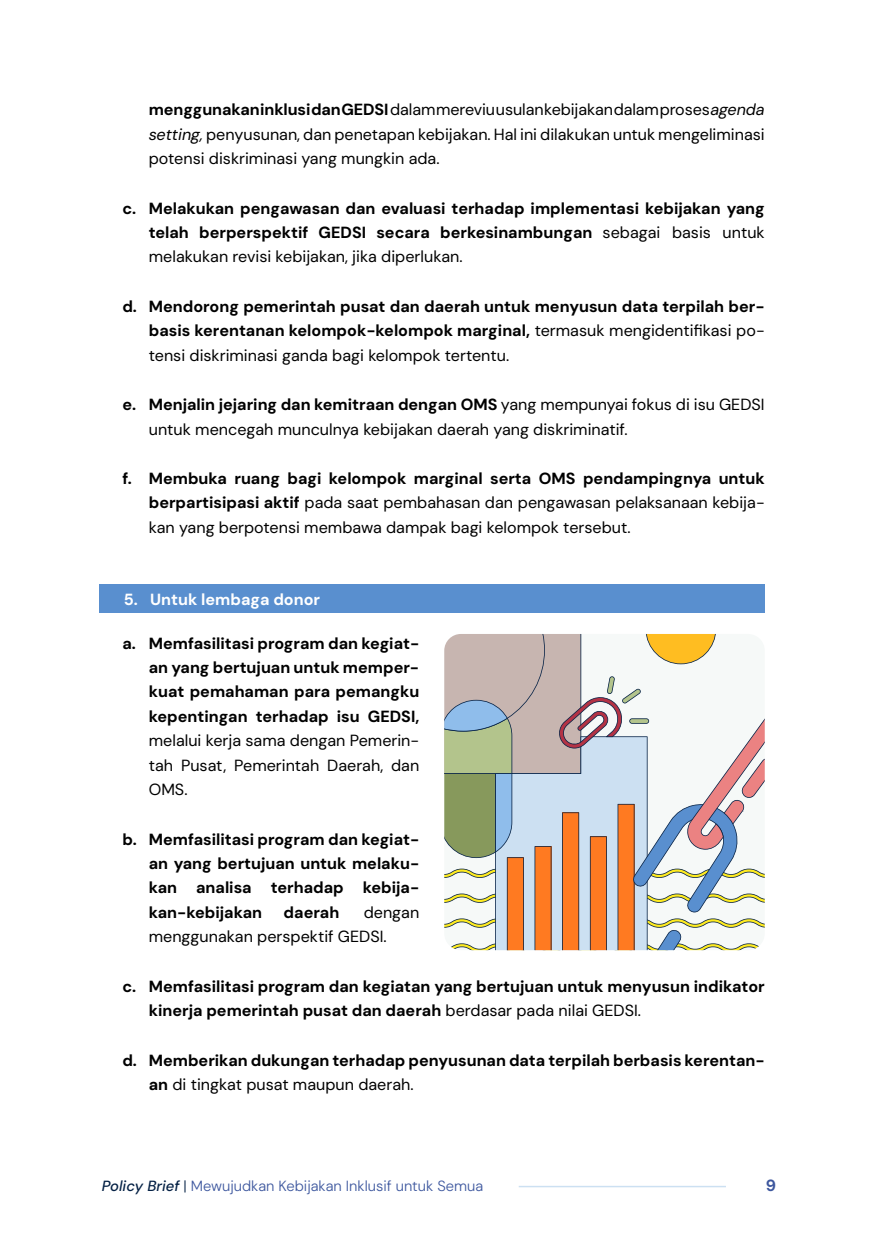
<style>
.page{position:relative;width:874px;height:1241px;background:#fff}
.page>*{position:absolute;margin:0;border:0;box-sizing:border-box;transform-origin:0 0}
.t1{font:700 16.28px "DM Sans 18 pt";color:#3d579e}
.t2{font:700 16.1px/24.5px "DM Sans 18 pt";color:#000;text-align:justify}
.t3{font:16.1px/24.5px "DM Sans 18 pt";color:#000;text-align:justify}
.t4{font:700 16.1px "DM Sans 18 pt";color:#fff}
.t5{font:300 14.7px "DM Sans 18 pt";color:#3d579e}
.s1{font-weight:700}
.s2{font-style:italic}
.s3{font-weight:400}
.s4{font-weight:500;font-style:italic;color:#052145}
.s5{color:#052145}
</style>
<div class="page">
<hr style="left:518px;top:1185px;width:207px;height:2px;background:#cce0f2">
<div style="left:99px;top:584px;width:665px;height:28px;background:#598fcf"></div>
<svg style="left:444px;top:634px;width:320px;height:316px"></svg>
<p class="t3" style="left:149px;top:97px;width:617px"><span class="s1">menggunakan inklusi dan GEDSI</span> dalam mereviu usulan kebijakan dalam proses <span class="s2">agenda setting,</span> penyusunan, dan penetapan kebijakan. Hal ini dilakukan untuk mengeliminasi potensi diskriminasi yang mungkin ada.</p>
<p class="t2" style="left:149px;top:196px;width:617px;text-indent:-26px">c. Melakukan pengawasan dan evaluasi terhadap implementasi kebijakan yang telah berperspektif GEDSI secara berkesinambungan <span class="s3">sebagai basis untuk melakukan revisi kebijakan, jika diperlukan.</span></p>
<p class="t2" style="left:149px;top:294px;width:617px;text-indent:-26px">d. Mendorong pemerintah pusat dan daerah untuk menyusun data terpilah ber&shy;basis kerentanan kelompok-kelompok marginal, <span class="s3">termasuk mengidentifikasi po&shy;tensi diskriminasi ganda bagi kelompok tertentu.</span></p>
<p class="t3" style="left:149px;top:392px;width:617px;text-indent:-26px"><span class="s1">e. Menjalin jejaring dan kemitraan dengan OMS</span> yang mempunyai fokus di isu GEDSI untuk mencegah munculnya kebijakan daerah yang diskriminatif.</p>
<p class="t3" style="left:149px;top:466px;width:617px;text-indent:-26px"><span class="s1">f. Membuka ruang bagi kelompok marginal serta OMS pendampingnya untuk berpartisipasi aktif</span> pada saat pembahasan dan pengawasan pelaksanaan kebija&shy;kan yang berpotensi membawa dampak bagi kelompok tersebut.</p>
<p class="t4" style="left:124px;top:588px;width:198px">5. Untuk lembaga donor</p>
<p class="t2" style="left:149px;top:630px;width:272px;text-indent:-26px">a. Memfasilitasi program dan kegiat&shy;an yang bertujuan untuk memper&shy;kuat pemahaman para pemangku kepentingan terhadap isu GEDSI, <span class="s3">melalui kerja sama dengan Pemerin&shy;tah Pusat, Pemerintah Daerah, dan OMS.</span></p>
<p class="t2" style="left:149px;top:826px;width:272px;text-indent:-26px">b. Memfasilitasi program dan kegiat&shy;an yang bertujuan untuk melaku&shy;kan analisa terhadap kebija&shy;kan-kebijakan</p>
<p class="t3" style="left:149px;top:899px;width:272px;text-indent:215px">dengan menggunakan perspektif GEDSI.</p>
<p class="t2" style="left:149px;top:973px;width:617px;text-indent:-26px">c. Memfasilitasi program dan kegiatan yang bertujuan untuk menyusun indikator kinerja pemerintah pusat dan daerah <span class="s3">berdasar pada nilai GEDSI.</span></p>
<p class="t2" style="left:149px;top:1047px;width:617px;text-indent:-26px">d. Memberikan dukungan terhadap penyusunan data terpilah berbasis kerentan&shy;an <span class="s3">di tingkat pusat maupun daerah.</span></p>
<p class="t2" style="left:283px;top:899px;width:57px">daerah</p>
<p class="t5" style="left:102px;top:1176px;width:383px"><span class="s4">Policy Brief</span> <span class="s5">|</span> Mewujudkan Kebijakan Inklusif untuk Semua</p>
<p class="t1" style="left:765px;top:1174px;width:12px">9</p>
</div>
